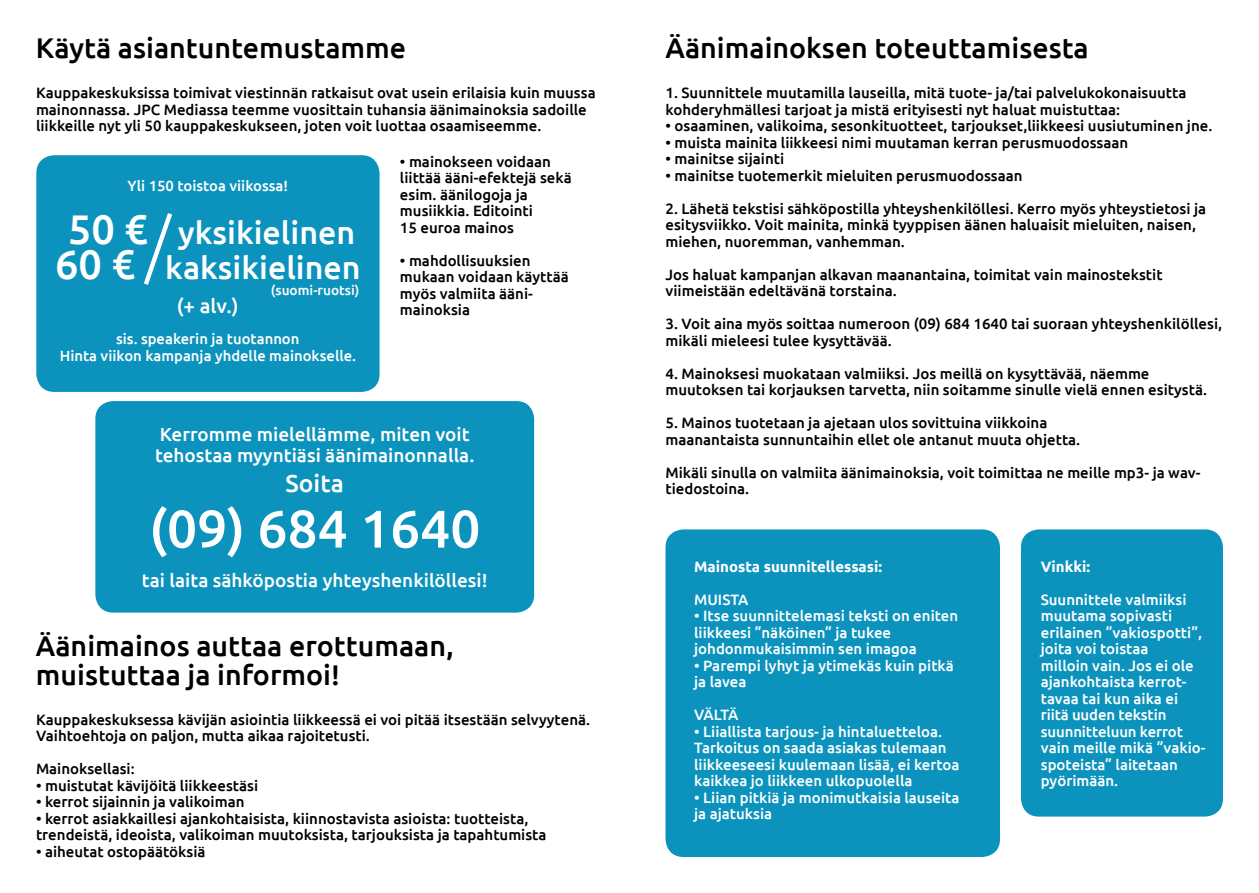
<style>
.page{position:relative;width:1259px;height:893px;background:#fff}
.page>*{position:absolute;margin:0;border:0;box-sizing:border-box;transform-origin:0 0}
.t1{font:500 52.95px "Ubuntu";color:#fff}
.t2{font:500 32.1px/35.5px "Ubuntu";color:#fff;text-align:center}
.t3{font:500 28.5px/28.5px "Ubuntu";color:#000}
.t4{font:500 24.6px "Ubuntu";color:#fff}
.t5{font:500 20.25px "Ubuntu";color:#fff}
.t6{font:500 18.9px/20.9px "Ubuntu";color:#fff}
.t7{font:500 15px/16.5px "Ubuntu";color:#000}
.t8{font:500 15px/16.5px "Ubuntu";color:#fff}
.t9{font:700 15px "Ubuntu";color:#fff}
.t10{font:500 14.85px "Ubuntu";color:#fff}
.t11{font:500 13.65px "Ubuntu";color:#fff}
.s1{font-size:41.4px}
</style>
<div class="page">
<div style="left:665px;top:529px;width:335px;height:328px;background:#0c93bd;border-radius:18px"></div>
<div style="left:1021px;top:529px;width:202px;height:288px;background:#0c93bd;border-radius:18px"></div>
<div style="left:95px;top:401px;width:439px;height:212px;background:#0c93bd;border-radius:18px"></div>
<div style="left:36px;top:155px;width:343px;height:237px;background:#0c93bd;border-radius:18px"></div>
<svg style="left:143px;top:213px;width:30px;height:72px"></svg>
<h3 class="t3" style="left:36px;top:33px;width:372px">Käytä asiantuntemustamme</h3>
<p class="t7" style="left:36px;top:84px;width:561px">Kauppakeskuksissa toimivat viestinnän ratkaisut ovat usein erilaisia kuin muussa mainonnassa. JPC Mediassa teemme vuosittain tuhansia äänimainoksia sadoille liikkeille nyt yli 50 kauppakeskukseen, joten voit luottaa osaamiseemme.</p>
<p class="t10" style="left:128px;top:176px;width:162px">Yli 150 toistoa viikossa!</p>
<h2 class="t2" style="left:55px;top:213px;width:307px"><span class="s1">50 €</span> yksikielinen<br><span class="s1">60 €</span> kaksikielinen</h2>
<h3 class="t5" style="left:177px;top:293px;width:64px">(+ alv.)</h3>
<p class="t11" style="left:271px;top:282px;width:90px">(suomi-ruotsi)</p>
<p class="t10" style="left:116px;top:329px;width:185px">sis. speakerin ja tuotannon</p>
<p class="t10" style="left:60px;top:346px;width:298px">Hinta viikon kampanja yhdelle mainokselle.</p>
<p class="t7" style="left:400px;top:153px;width:173px">• mainokseen voidaan liittää ääni-efektejä sekä esim. äänilogoja ja musiikkia. Editointi<br>15 euroa mainos</p>
<p class="t7" style="left:400px;top:252px;width:170px">• mahdollisuuksien mukaan voidaan käyttää myös valmiita ääni&shy;mainoksia</p>
<p class="t6" style="left:155px;top:423px;width:321px">Kerromme mielellämme, miten voit tehostaa myyntiäsi äänimainonnalla.</p>
<h3 class="t4" style="left:286px;top:468px;width:60px">Soita</h3>
<h1 class="t1" style="left:149px;top:495px;width:333px">(09) 684 1640</h1>
<p class="t6" style="left:142px;top:569px;width:347px">tai laita sähköpostia yhteyshenkilöllesi!</p>
<h3 class="t3" style="left:36px;top:631px;width:419px">Äänimainos auttaa erottumaan, muistuttaa ja informoi!</h3>
<p class="t7" style="left:36px;top:711px;width:555px">Kauppakeskuksessa kävijän asiointia liikkeessä ei voi pitää itsestään selvyytenä.<br>Vaihtoehtoja on paljon, mutta aikaa rajoitetusti.</p>
<p class="t7" style="left:36px;top:760px;width:100px">Mainoksellasi:</p>
<p class="t7" style="left:36px;top:777px;width:224px">• muistutat kävijöitä liikkeestäsi</p>
<p class="t7" style="left:36px;top:793px;width:210px">• kerrot sijainnin ja valikoiman</p>
<p class="t7" style="left:36px;top:810px;width:512px">• kerrot asiakkaillesi ajankohtaisista, kiinnostavista asioista: tuotteista, trendeistä, ideoista, valikoiman muutoksista, tarjouksista ja tapahtumista</p>
<p class="t7" style="left:36px;top:843px;width:171px">• aiheutat ostopäätöksiä</p>
<h3 class="t3" style="left:665px;top:33px;width:425px">Äänimainoksen toteuttamisesta</h3>
<p class="t7" style="left:665px;top:84px;width:522px">1. Suunnittele muutamilla lauseilla, mitä tuote- ja/tai palvelukokonaisuutta kohderyhmällesi tarjoat ja mistä erityisesti nyt haluat muistuttaa:</p>
<p class="t7" style="left:665px;top:117px;width:548px">• osaaminen, valikoima, sesonkituotteet, tarjoukset,liikkeesi uusiutuminen jne.</p>
<p class="t7" style="left:665px;top:134px;width:464px">• muista mainita liikkeesi nimi muutaman kerran perusmuodossaan</p>
<p class="t7" style="left:665px;top:150px;width:120px">• mainitse sijainti</p>
<p class="t7" style="left:665px;top:167px;width:358px">• mainitse tuotemerkit mieluiten perusmuodossaan</p>
<p class="t7" style="left:665px;top:200px;width:542px">2. Lähetä tekstisi sähköpostilla yhteyshenkilöllesi. Kerro myös yhteystietosi ja esitysviikko. Voit mainita, minkä tyyppisen äänen haluaisit mieluiten, naisen, miehen, nuoremman, vanhemman.</p>
<p class="t7" style="left:665px;top:266px;width:498px">Jos haluat kampanjan alkavan maanantaina, toimitat vain mainostekstit viimeistään edeltävänä torstaina.</p>
<p class="t7" style="left:665px;top:315px;width:558px">3. Voit aina myös soittaa numeroon (09) 684 1640 tai suoraan yhteyshenkilöllesi, mikäli mieleesi tulee kysyttävää.</p>
<p class="t7" style="left:665px;top:365px;width:543px">4. Mainoksesi muokataan valmiiksi. Jos meillä on kysyttävää, näemme muutoksen tai korjauksen tarvetta, niin soitamme sinulle vielä ennen esitystä.</p>
<p class="t7" style="left:665px;top:414px;width:416px">5. Mainos tuotetaan ja ajetaan ulos sovittuina viikkoina maanantaista sunnuntaihin ellet ole antanut muuta ohjetta.</p>
<p class="t7" style="left:665px;top:464px;width:536px">Mikäli sinulla on valmiita äänimainoksia, voit toimittaa ne meille mp3- ja wav&shy;tiedostoina.</p>
<p class="t9" style="left:694px;top:557px;width:190px">Mainosta suunnitellessasi:</p>
<p class="t8" style="left:694px;top:590px;width:56px">MUISTA</p>
<p class="t8" style="left:694px;top:607px;width:266px">• Itse suunnittelemasi teksti on eniten liikkeesi ”näköinen” ja tukee johdonmukaisimmin sen imagoa</p>
<p class="t8" style="left:694px;top:656px;width:261px">• Parempi lyhyt ja ytimekäs kuin pitkä ja lavea</p>
<p class="t8" style="left:694px;top:706px;width:46px">VÄLTÄ</p>
<p class="t8" style="left:694px;top:722px;width:267px">• Liiallista tarjous- ja hintaluetteloa.<br>Tarkoitus on saada asiakas tulemaan liikkeeseesi kuulemaan lisää, ei kertoa kaikkea jo liikkeen ulkopuolella</p>
<p class="t8" style="left:694px;top:788px;width:267px">• Liian pitkiä ja monimutkaisia lauseita ja ajatuksia</p>
<p class="t9" style="left:1040px;top:557px;width:51px">Vinkki:</p>
<p class="t8" style="left:1040px;top:590px;width:166px">Suunnittele valmiiksi muutama sopivasti erilainen ”vakiospotti”, joita voi toistaa<br>milloin vain. Jos ei ole ajankohtaista kerrot&shy;tavaa tai kun aika ei riitä uuden tekstin suunnitteluun kerrot vain meille mikä ”vakio&shy;spoteista” laitetaan pyörimään.</p>
</div>
